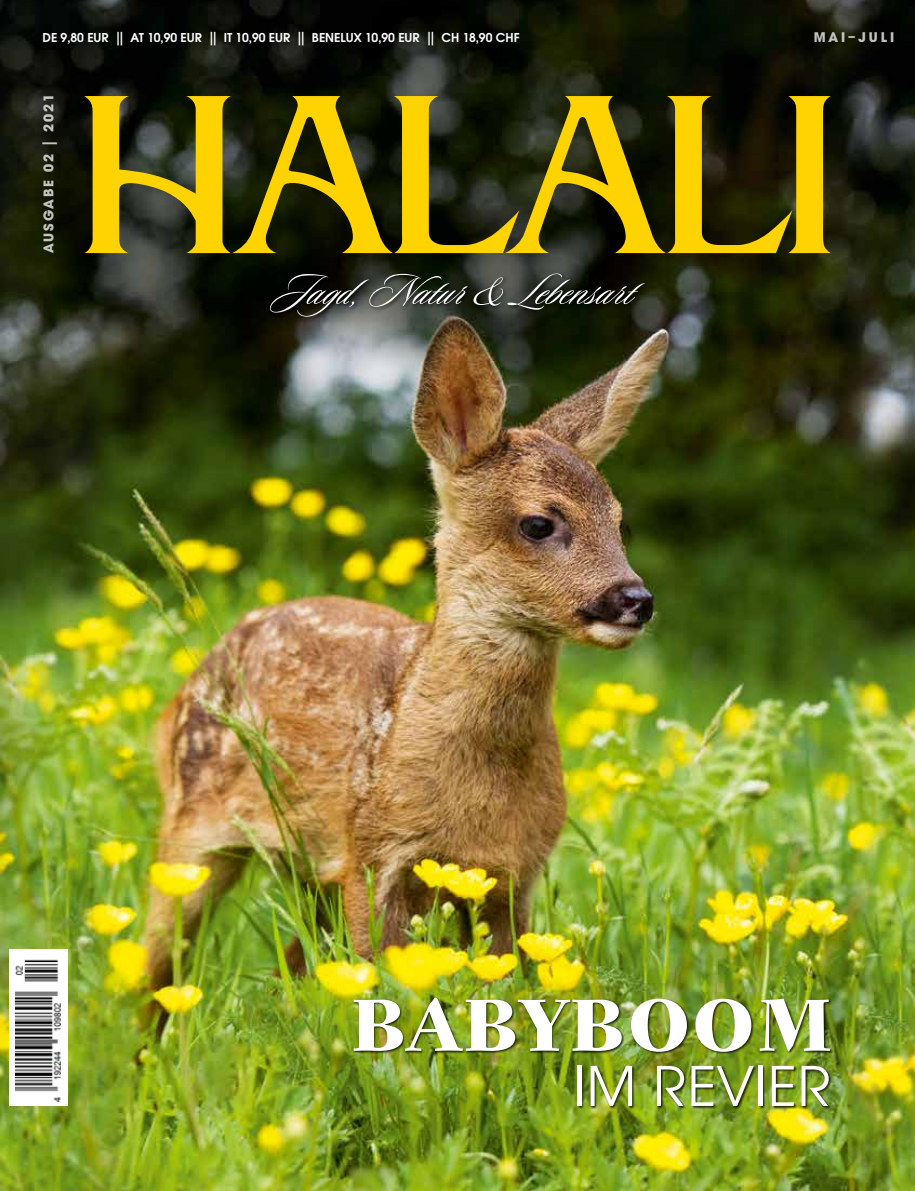
<style>
.page{position:relative;width:915px;height:1191px;background:#fff}
.page>*{position:absolute;margin:0;border:0;box-sizing:border-box;transform-origin:0 0}
.t1{font:800 75px "Fairfield LH";letter-spacing:.025em;color:#fff}
.t2{font:60px "Avant Garde ITC";letter-spacing:.01em;color:#fff}
.t3{font:700 14.7px "Avant Garde Md ITC";letter-spacing:.13em;color:#fff}
.t4{font:600 13.5px "Avant Garde ITC";color:#fff}
</style>
<div class="page">
<img style="left:0;top:0;width:914px;height:1191px">
<svg style="left:84px;top:96px;width:746px;height:157px"></svg>
<div style="left:9px;top:949px;width:39px;height:157px;background:#fff"></div>
<img style="left:16px;top:960px;width:9px;height:132px">
<div style="left:25px;top:949px;width:43px;height:157px;background:#fff"></div>
<img style="left:25px;top:959px;width:36px;height:142px">
<div style="left:268px;top:271px;width:381px;height:51px;background:#000;opacity:.75"></div>
<svg style="left:270px;top:273px;width:374px;height:44px"></svg>
<div style="left:353px;top:997px;width:479px;height:57px;background:#000;opacity:.75"></div>
<div style="left:577px;top:1066px;width:254px;height:43px;background:#000;opacity:.75"></div>
<p class="t4" style="left:43px;top:29px;width:478px">DE 9,80 EUR || AT 10,90 EUR || IT 10,90 EUR || BENELUX 10,90 EUR || CH 18,90 CHF</p>
<p class="t3" style="left:40px;top:253px;width:160px;rotate:-90deg">AUSGABE 02 | 2021</p>
<p class="t3" style="left:813px;top:28px;width:82px">MAI–JULI</p>
<h1 class="t1" style="left:350px;top:981px;width:484px">BABYBOOM</h1>
<h2 class="t2" style="left:572px;top:1051px;width:259px">IM REVIER</h2>
</div>
